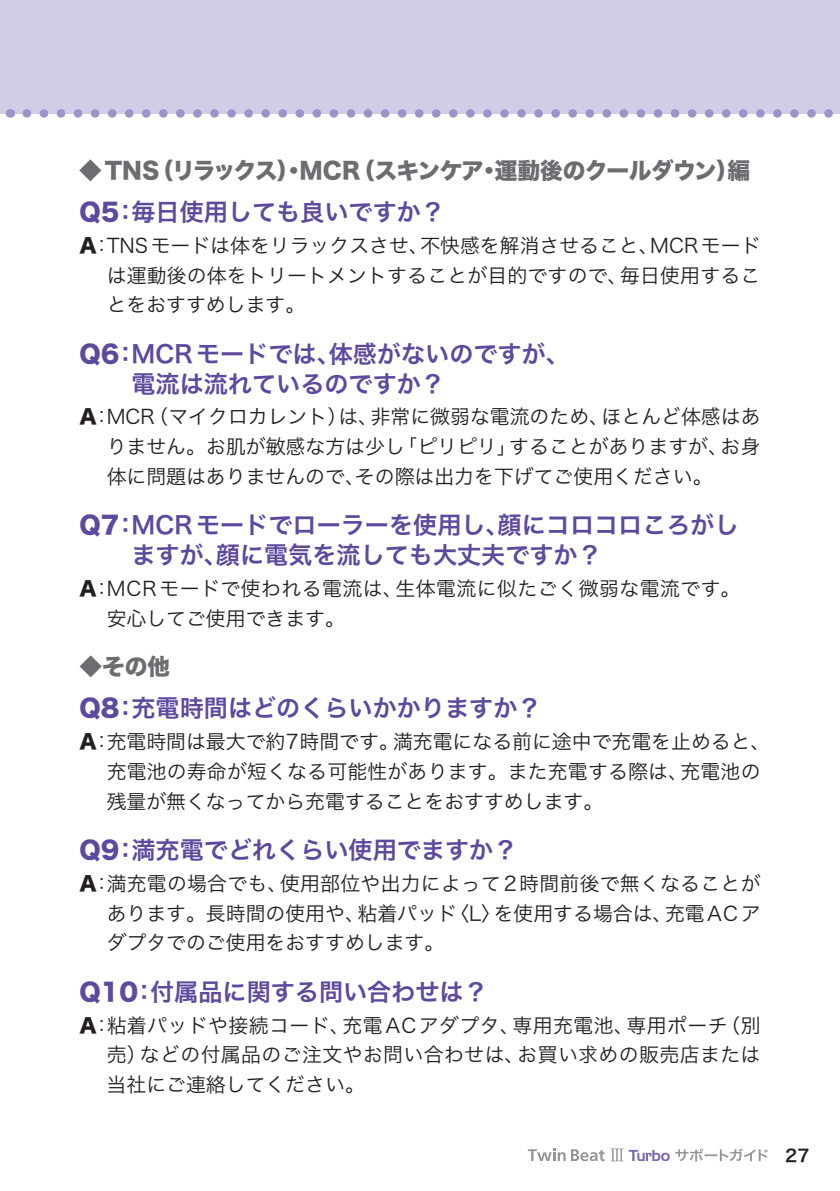
<style>
.page{position:relative;width:840px;height:1191px;background:#fff}
.page>*{position:absolute;margin:0;border:0;box-sizing:border-box;transform-origin:0 0}
.t1{font:24px/29.8px "Hira Kaku Pro W6";color:#5d499e}
.t2{font:22.6px "Hira Kaku Std W8";letter-spacing:-.025em;color:#6c6d70}
.t3{font:19.8px/29.8px "Hira Kaku Pro W3";color:#231f20;text-align:justify}
.t4{font:19.8px/29.8px "Hira Kaku Pro W3";letter-spacing:.025em;color:#231f20}
.t5{font:17px "Hira Kaku Pro W6";color:#231f20}
.s1{font-family:"Hira Kaku Std W8"}
</style>
<div class="page">
<div style="left:0;top:0;width:839px;height:113px;background:#d2cde6"></div>
<svg style="left:527px;top:1148px;width:77px;height:13px"></svg>
<svg style="left:610px;top:1148px;width:59px;height:13px"></svg>
<svg style="left:27px;top:109px;width:813px;height:9px"></svg>
<svg style="left:675px;top:1148px;width:92px;height:13px"></svg>
<p class="t2" style="left:79px;top:158px;width:672px">◆ TNS（リラックス）・MCR（スキンケア・運動後のクールダウン）編</p>
<p class="t1" style="left:79px;top:196px;width:367px"><span class="s1">Q5</span>：毎日使用しても良いですか？</p>
<p class="t3" style="left:107px;top:229px;width:655px;text-indent:-27px"><span class="s1">A</span>：TNSモードは体をリラックスさせ、不快感を解消させること、MCRモードは運動後の体をトリートメントすることが目的ですので、毎日使用することをおすすめします。</p>
<p class="t1" style="left:131px;top:338px;width:439px;text-indent:-52px"><span class="s1">Q6</span>：MCRモードでは、体感がないのですが、電流は流れているのですか？</p>
<p class="t3" style="left:107px;top:400px;width:655px;text-indent:-27px"><span class="s1">A</span>：MCR（マイクロカレント）は、非常に微弱な電流のため、ほとんど体感はありません。お肌が敏感な方は少し「ピリピリ」することがありますが、お身体に問題はありませんので、その際は出力を下げてご使用ください。</p>
<p class="t1" style="left:131px;top:509px;width:608px;text-indent:-52px"><span class="s1">Q7</span>：MCRモードでローラーを使用し、顔にコロコロころがしますが、顔に電気を流しても大丈夫ですか？</p>
<p class="t4" style="left:107px;top:572px;width:635px;text-indent:-27px"><span class="s1">A</span>：MCRモードで使われる電流は、生体電流に似たごく微弱な電流です。安心してご使用できます。</p>
<p class="t2" style="left:79px;top:654px;width:92px">◆その他</p>
<p class="t1" style="left:79px;top:692px;width:463px"><span class="s1">Q8</span>：充電時間はどのくらいかかりますか？</p>
<p class="t3" style="left:107px;top:725px;width:665px;text-align:left;text-indent:-27px"><span class="s1">A</span>：充電時間は最大で約7時間です。満充電になる前に途中で充電を止めると、充電池の寿命が短くなる可能性があります。また充電する際は、充電池の残量が無くなってから充電することをおすすめします。</p>
<p class="t1" style="left:79px;top:834px;width:439px"><span class="s1">Q9</span>：満充電でどれくらい使用でますか？</p>
<p class="t3" style="left:107px;top:867px;width:655px;text-indent:-27px"><span class="s1">A</span>：満充電の場合でも、使用部位や出力によって2時間前後で無くなることがあります。長時間の使用や、粘着パッド〈L〉を使用する場合は、充電ACアダプタでのご使用をおすすめします。</p>
<p class="t1" style="left:79px;top:976px;width:409px"><span class="s1">Q10</span>：付属品に関する問い合わせは？</p>
<p class="t3" style="left:107px;top:1009px;width:655px;text-indent:-27px"><span class="s1">A</span>：粘着パッドや接続コード、充電ACアダプタ、専用充電池、専用ポーチ（別売）などの付属品のご注文やお問い合わせは、お買い求めの販売店または当社にご連絡してください。</p>
<p class="t5" style="left:784px;top:1139px;width:26px">27</p>
</div>
